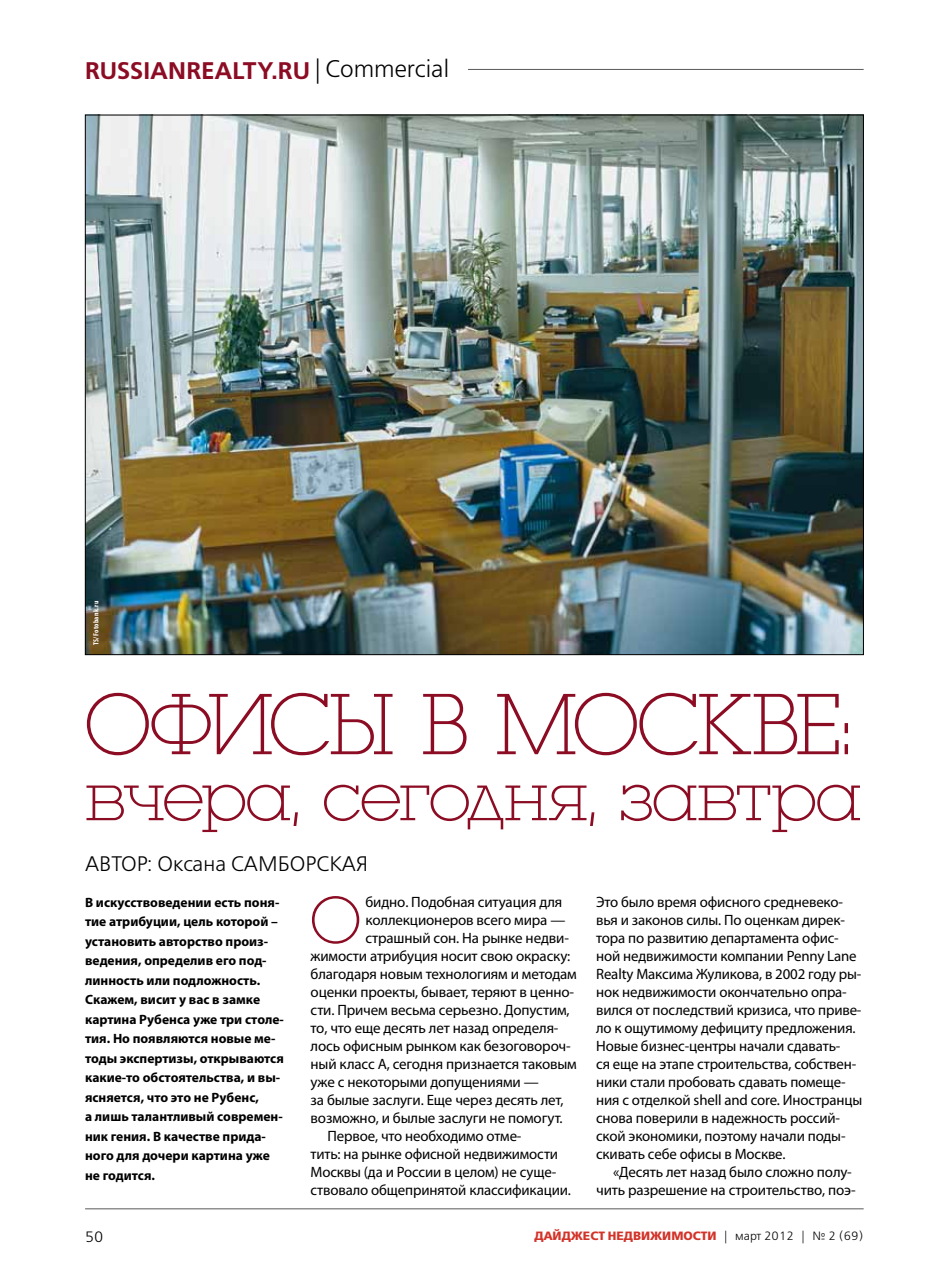
<style>
.page{position:relative;width:936px;height:1263px;background:#fff}
.page>*{position:absolute;margin:0;border:0;box-sizing:border-box;transform-origin:0 0}
.t1{font:90px "Luga Extra Light C";letter-spacing:-.03em;color:#8b0c23}
.t2{font:70.5px "Luga Extra Light C";letter-spacing:-.02em;color:#8b0c23}
.t3{font:68.7px "Luga Extra Light C";color:#8b0c23}
.t4{font:24px "Free Set Demi C";color:#8b0c23}
.t5{font:21px "Free Set Light C";color:#000}
.t6{font:15px/18px "Myriad Pro";letter-spacing:-.01em;color:#000}
.t7{font:15px "Free Set Light C";color:#000}
.t8{font:700 13.5px/19.5px "Myriad Pro";color:#000}
.t9{font:12px "Free Set Bold C";color:#d2342a}
.t10{font:700 condensed 7.5px "Myriad Pro";letter-spacing:.04em;color:#fff}
.s1{font-family:"Free Set Light C";color:#000}
</style>
<div class="page">
<hr style="left:85px;top:1208px;width:778px;height:1px;background:#58595b">
<hr style="left:468px;top:69px;width:395px;height:1px;background:#58595b">
<img style="left:87px;top:117px;width:774px;height:536px">
<h3 class="t4" style="left:85px;top:57px;width:365px">RUSSIANREALTY.RU <span class="s1">| Commercial</span></h3>
<p class="t10" style="left:91px;top:645px;width:46px;rotate:-90deg">TS/Fotobank.ru</p>
<h1 class="t1" style="left:85px;top:680px;width:768px">Офисы в Москве:</h1>
<h2 class="t2" style="left:85px;top:762px;width:777px">вчера, сегодня, завтра</h2>
<h3 class="t5" style="left:85px;top:852px;width:219px">АВТОР: Оксана Самборс</h3>
<h3 class="t5" style="left:329px;top:852px;width:40px">кая</h3>
<p class="t8" style="left:85px;top:892px;width:200px">В искусствоведении есть поня&shy;тие атрибуции, цель которой – установить авторство произ&shy;ведения, определив его под&shy;линность или подложность.<br>Скажем, висит у вас в замке картина Рубенса уже три столе&shy;тия. Но появляются новые ме&shy;тоды экспертизы, открываются какие-то обстоятельства, и вы&shy;ясняется, что это не Рубенс,<br>а лишь талантливый современ&shy;ник гения. В качестве прида&shy;ного для дочери картина уже не годится.</p>
<h3 class="t3" style="left:310px;top:886px;width:52px">О</h3>
<p class="t6" style="left:365px;top:893px;width:198px">бидно. Подобная ситуация для</p>
<p class="t6" style="left:365px;top:911px;width:201px">коллекционеров всего мира —</p>
<p class="t6" style="left:365px;top:929px;width:205px">страшный сон. На рынке недви-</p>
<p class="t6" style="left:310px;top:947px;width:261px">жимости атрибуция носит свою окраску:</p>
<p class="t6" style="left:310px;top:965px;width:268px">благодаря новым технологиям и методам</p>
<p class="t6" style="left:310px;top:983px;width:265px">оценки проекты, бывает, теряют в ценно-</p>
<p class="t6" style="left:310px;top:1001px;width:261px">сти. Причем весьма серьезно. Допустим,</p>
<p class="t6" style="left:310px;top:1019px;width:249px">то, что еще десять лет назад определя-</p>
<p class="t6" style="left:310px;top:1037px;width:262px">лось офисным рынком как безоговороч-</p>
<p class="t6" style="left:310px;top:1055px;width:268px">ный класс А, сегодня признается таковым</p>
<p class="t6" style="left:310px;top:1073px;width:229px">уже с некоторыми допущениями —</p>
<p class="t6" style="left:310px;top:1091px;width:254px">за былые заслуги. Еще через десять лет,</p>
<p class="t6" style="left:310px;top:1109px;width:253px">возможно, и былые заслуги не помогут.</p>
<p class="t6" style="left:327px;top:1127px;width:195px">Первое, что необходимо отме-</p>
<p class="t6" style="left:310px;top:1145px;width:249px">тить: на рынке офисной недвижимости</p>
<p class="t6" style="left:310px;top:1163px;width:247px">Москвы (да и России в целом) не суще-</p>
<p class="t6" style="left:310px;top:1181px;width:262px">ствовало общепринятой классификации.</p>
<p class="t6" style="left:596px;top:893px;width:267px">Это было время офисного средневеко&shy;вья и законов силы. По оценкам дирек&shy;тора по развитию департамента офис&shy;ной недвижимости компании Penny Lane Realty Максима Жуликова, в 2002 году ры&shy;нок недвижимости окончательно опра&shy;вился от последствий кризиса, что приве&shy;ло к ощутимому дефициту предложения.<br>Новые бизнес-центры начали сдавать-<br>ся еще на этапе строительства, собствен&shy;ники стали пробовать сдавать помеще&shy;ния с отделкой shell and core. Иностранцы снова поверили в надежность россий&shy;ской экономики, поэтому начали поды&shy;скивать себе офисы в Москве.</p>
<p class="t6" style="left:596px;top:1163px;width:261px;text-align:right">«Десять лет назад было сложно полу&shy;чить разрешение на строительство, поэ-</p>
<p class="t7" style="left:85px;top:1229px;width:20px">50</p>
<p class="t9" style="left:534px;top:1229px;width:330px">ДАЙДЖЕСТ НЕДВИЖИМОСТИ <span class="s1">| март 2012 | № 2 (69)</span></p>
</div>
